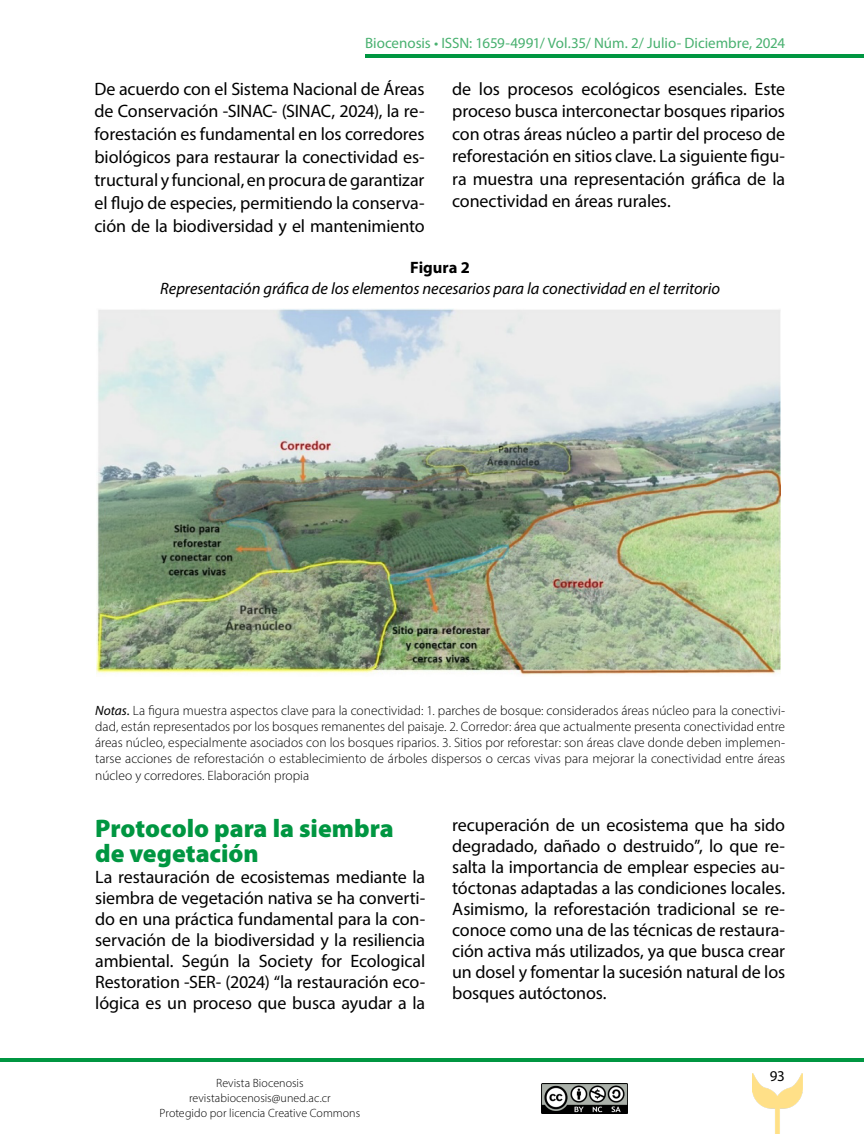
<style>
.page{position:relative;width:864px;height:1134px;background:#fff}
.page>*{position:absolute;margin:0;border:0;box-sizing:border-box;transform-origin:0 0}
.t1{font:900 25.5px/25.5px "Myriad Pro";color:#009641}
.t2{font:18px/21px "Myriad Pro";letter-spacing:-.005em;color:#000;text-align:justify}
.t3{font:italic 16.5px "Myriad Pro";letter-spacing:-.005em;color:#000}
.t4{font:700 16.5px "Myriad Pro";color:#000}
.t5{font:15px "Myriad Pro";letter-spacing:-.005em;color:#49b170}
.t6{font:15px "Myriad Pro";color:#000}
.t7{font:300 13.5px/16.2px "Myriad Pro";color:#000;text-align:justify}
.t8{font:300 12px/15px "Myriad Pro";letter-spacing:.005em;color:#000;text-align:center}
.s1{font-weight:400;font-style:italic}
</style>
<div class="page">
<img style="left:752px;top:1074px;width:50px;height:60px">
<img style="left:542px;top:1084px;width:85px;height:30px">
<hr style="left:365px;top:54px;width:499px;height:4px;background:#009641">
<hr style="left:0;top:1058px;width:864px;height:4px;background:#009641">
<img style="left:97px;top:309px;width:684px;height:366px">
<p class="t5" style="left:365px;top:34px;width:422px">Biocenosis • ISSN: 1659-4991/ Vol.35/ Núm. 2/ Julio- Diciembre, 2024</p>
<p class="t2" style="left:94px;top:77px;width:332px;line-height:23px">De acuerdo con el Sistema Nacional de Áreas de Conservación -SINAC- (SINAC, 2024), la re&shy;forestación es fundamental en los corredores biológicos para restaurar la conectividad es&shy;tructural y funcional, en procura de garantizar el flujo de especies, permitiendo la conserva&shy;ción de la biodiversidad y el mantenimiento</p>
<p class="t2" style="left:452px;top:77px;width:334px;line-height:22.5px">de los procesos ecológicos esenciales. Este proceso busca interconectar bosques riparios con otras áreas núcleo a partir del proceso de reforestación en sitios clave. La siguiente figu&shy;ra muestra una representación gráfica de la conectividad en áreas rurales.</p>
<p class="t4" style="left:410px;top:256px;width:61px">Figura 2</p>
<p class="t3" style="left:160px;top:278px;width:561px">Representación gráfica de los elementos necesarios para la conectividad en el territorio</p>
<p class="t7" style="left:95px;top:702px;width:692px"><span class="s1">Notas.</span> La figura muestra aspectos clave para la conectividad: 1. parches de bosque: considerados áreas núcleo para la conectivi&shy;dad, están representados por los bosques remanentes del paisaje. 2. Corredor: área que actualmente presenta conectividad entre áreas núcleo, especialmente asociados con los bosques riparios. 3. Sitios por reforestar: son áreas clave donde deben implemen&shy;tarse acciones de reforestación o establecimiento de árboles dispersos o cercas vivas para mejorar la conectividad entre áreas núcleo y corredores. Elaboración propia</p>
<h1 class="t1" style="left:95px;top:814px;width:300px">Protocolo para la siembra de vegetación</h1>
<p class="t2" style="left:95px;top:866px;width:332px">La restauración de ecosistemas mediante la siembra de vegetación nativa se ha converti&shy;do en una práctica fundamental para la con&shy;servación de la biodiversidad y la resiliencia ambiental. Según la Society for Ecological Restoration -SER- (2024) “la restauración eco&shy;lógica es un proceso que busca ayudar a la</p>
<p class="t2" style="left:452px;top:814px;width:334px">recuperación de un ecosistema que ha sido degradado, dañado o destruido”, lo que re&shy;salta la importancia de emplear especies au&shy;tóctonas adaptadas a las condiciones locales.<br>Asimismo, la reforestación tradicional se re&shy;conoce como una de las técnicas de restaura&shy;ción activa más utilizados, ya que busca crear un dosel y fomentar la sucesión natural de los bosques autóctonos.</p>
<p class="t8" style="left:160px;top:1075px;width:202px">Revista Biocenosis revistabiocenosis@uned.ac.cr<br>Protegido por licencia Creative Commons</p>
<p class="t6" style="left:770px;top:1067px;width:17px">93</p>
</div>
